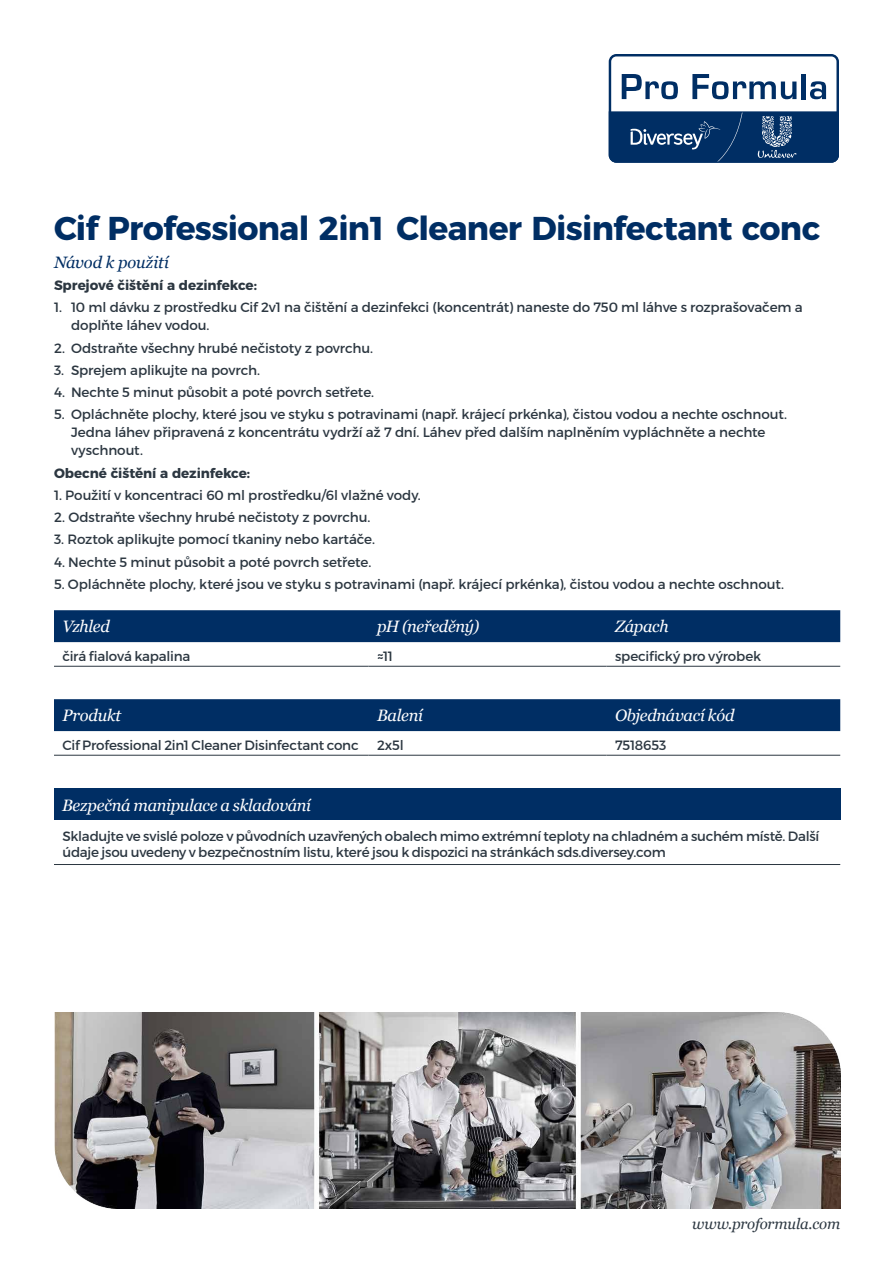
<style>
.page{position:relative;width:893px;height:1263px;background:#fff}
.page>*{position:absolute;margin:0;border:0;box-sizing:border-box;transform-origin:0 0}
.Product_Head_Blue_Pa{font:700 33px "Montserrat";letter-spacing:-.02em;color:#002e64}
.Table_Heads_Bold_Whi{font:italic 16.5px "Georgia";letter-spacing:-.02em;color:#fff}
.Subheads_Blue{font:italic 16.5px "Georgia";letter-spacing:-.01em;color:#002e64}
.t1{font:italic 15px "Georgia";letter-spacing:-.01em;color:#2c3741}
.Table_Text_Black{font:13.5px/18px "Montserrat";letter-spacing:-.01em;color:#2c3741}
.Text_Regular_No_Bull{font:13.5px "Montserrat";letter-spacing:-.01em;color:#2c3741}
.Text_Regular_No_Bull-2{font:700 13.5px "Montserrat";letter-spacing:-.01em;color:#2c3741}
</style>
<div class="page">
<svg style="left:609px;top:54px;width:230px;height:109px"></svg>
<img style="left:54px;top:1012px;width:786px;height:197px">
<div style="left:54px;top:699px;width:786px;height:32px;background:#002e64"></div>
<hr style="left:54px;top:755px;width:314px;height:1px;background:#2c3741">
<hr style="left:368px;top:755px;width:238px;height:1px;background:#2c3741">
<hr style="left:606px;top:755px;width:234px;height:1px;background:#2c3741">
<div style="left:54px;top:610px;width:786px;height:32px;background:#002e64"></div>
<hr style="left:54px;top:666px;width:314px;height:1px;background:#2c3741">
<hr style="left:368px;top:666px;width:238px;height:1px;background:#2c3741">
<hr style="left:606px;top:666px;width:234px;height:1px;background:#2c3741">
<div style="left:54px;top:788px;width:786px;height:32px;background:#002e64"></div>
<hr style="left:54px;top:864px;width:786px;height:1px;background:#2c3741">
<p class="Product_Head_Blue_Pa" style="left:54px;top:201px;width:768px">Cif Professional 2in1 Cleaner Disinfectant conc</p>
<p class="Subheads_Blue" style="left:54px;top:252px;width:116px">Návod k použití</p>
<p class="Text_Regular_No_Bull-2" style="left:54px;top:274px;width:204px">Sprejové čištění a dezinfekce:</p>
<p class="Table_Text_Black" style="left:71px;top:299px;width:733px;text-indent:-17px">1. 10 ml dávku z prostředku Cif 2v1 na čištění a dezinfekci (koncentrát) naneste do 750 ml láhve s rozprašovačem a doplňte láhev vodou.</p>
<p class="Table_Text_Black" style="left:54px;top:339px;width:321px">2. Odstraňte všechny hrubé nečistoty z povrchu.</p>
<p class="Table_Text_Black" style="left:54px;top:361px;width:208px">3. Sprejem aplikujte na povrch.</p>
<p class="Table_Text_Black" style="left:54px;top:383px;width:322px">4. Nechte 5 minut působit a poté povrch setřete.</p>
<p class="Table_Text_Black" style="left:71px;top:406px;width:718px;text-indent:-17px">5. Opláchněte plochy, které jsou ve styku s potravinami (např. krájecí prkénka), čistou vodou a nechte oschnout.<br>Jedna láhev připravená z koncentrátu vydrží až 7 dní. Láhev před dalším naplněním vypláchněte a nechte vyschnout.</p>
<p class="Text_Regular_No_Bull-2" style="left:54px;top:462px;width:198px">Obecné čištění a dezinfekce:</p>
<p class="Text_Regular_No_Bull" style="left:54px;top:487px;width:368px">1. Použití v koncentraci 60 ml prostředku/6l vlažné vody.</p>
<p class="Text_Regular_No_Bull" style="left:54px;top:509px;width:318px">2. Odstraňte všechny hrubé nečistoty z povrchu.</p>
<p class="Text_Regular_No_Bull" style="left:54px;top:531px;width:323px">3. Roztok aplikujte pomocí tkaniny nebo kartáče.</p>
<p class="Text_Regular_No_Bull" style="left:54px;top:554px;width:319px">4. Nechte 5 minut působit a poté povrch setřete.</p>
<p class="Text_Regular_No_Bull" style="left:54px;top:576px;width:731px">5. Opláchněte plochy, které jsou ve styku s potravinami (např. krájecí prkénka), čistou vodou a nechte oschnout.</p>
<p class="Table_Heads_Bold_Whi" style="left:62px;top:616px;width:49px">Vzhled</p>
<p class="Table_Heads_Bold_Whi" style="left:377px;top:616px;width:104px">pH (neředěný)</p>
<p class="Table_Heads_Bold_Whi" style="left:615px;top:616px;width:55px">Zápach</p>
<p class="Table_Text_Black" style="left:62px;top:647px;width:129px">čirá fialová kapalina</p>
<p class="Table_Text_Black" style="left:377px;top:647px;width:18px">≈11</p>
<p class="Table_Text_Black" style="left:615px;top:647px;width:148px">specifický pro výrobek</p>
<p class="Table_Heads_Bold_Whi" style="left:62px;top:705px;width:60px">Produkt</p>
<p class="Table_Heads_Bold_Whi" style="left:377px;top:705px;width:47px">Balení</p>
<p class="Table_Heads_Bold_Whi" style="left:615px;top:705px;width:121px">Objednávací kód</p>
<p class="Table_Text_Black" style="left:62px;top:736px;width:298px">Cif Professional 2in1 Cleaner Disinfectant conc</p>
<p class="Table_Text_Black" style="left:377px;top:736px;width:28px">2x5l</p>
<p class="Table_Text_Black" style="left:615px;top:736px;width:53px">7518653</p>
<p class="Table_Heads_Bold_Whi" style="left:62px;top:795px;width:251px">Bezpečná manipulace a skladování</p>
<p class="Table_Text_Black" style="left:62px;top:827px;width:758px;line-height:16.5px">Skladujte ve svislé poloze v původních uzavřených obalech mimo extrémní teploty na chladném a suchém místě. Další údaje jsou uvedeny v bezpečnostním listu, které jsou k dispozici na stránkách sds.diversey.com</p>
<p class="t1" style="left:692px;top:1215px;width:150px">www.proformula.com</p>
</div>
